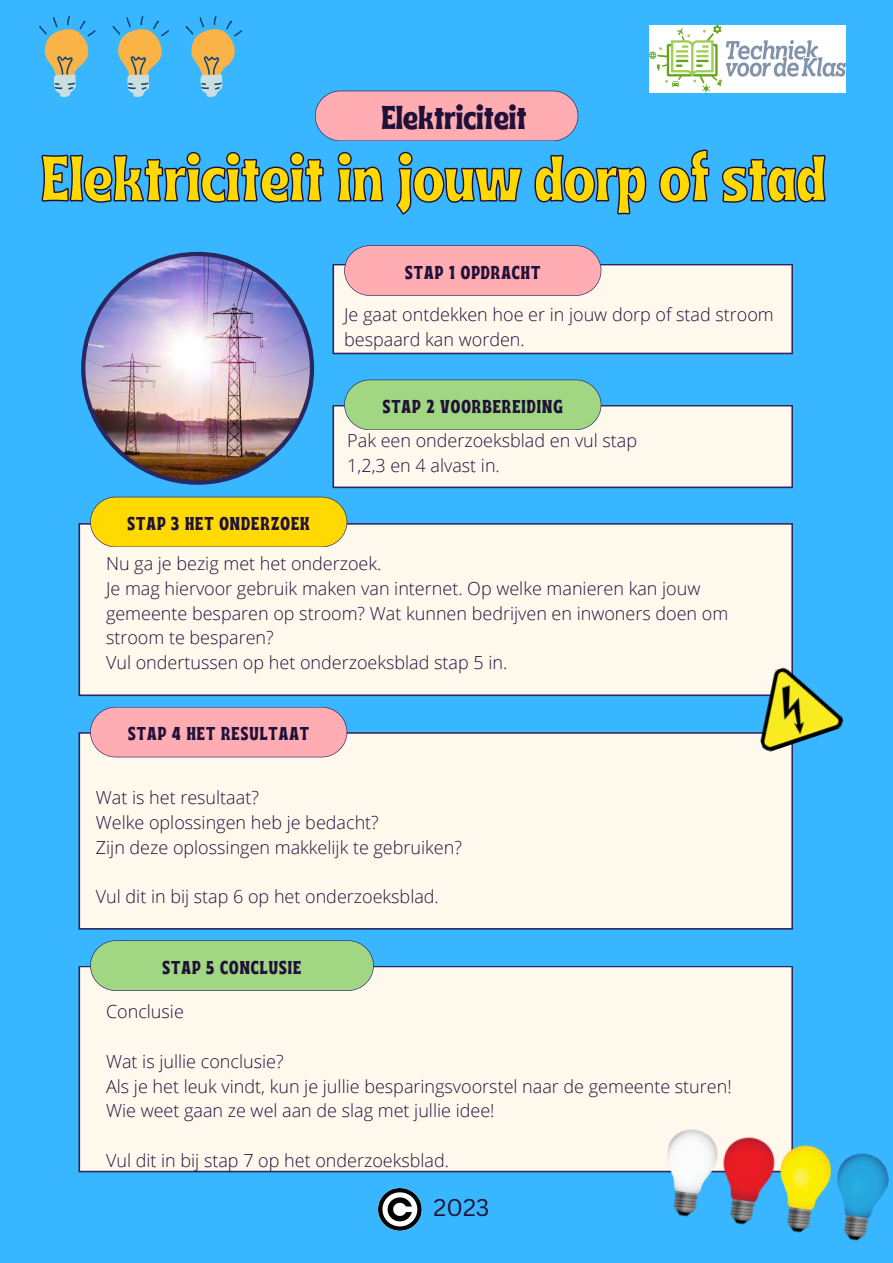
<style>
.page{position:relative;width:893px;height:1263px;background:#38b6ff}
.page>*{position:absolute;margin:0;border:0;box-sizing:border-box;transform-origin:0 0}
.t1{font:64.35px "Ayr Tropika Island Int";color:#ffd900}
.t2{font:33.08px "Ayr Tropika Island Int";color:#201139}
.t3{font:23.55px "Canva Sans";color:#201139}
.t4{font:18.6px "Ayr Tropika Island Int";letter-spacing:.055em;color:#201139}
.t5{font:300 18px/24.8px "Open Sans";color:#201139}
</style>
<div class="page">
<div style="left:78px;top:966px;width:715px;height:206px;background:#fff9ed"></div>
<div style="left:78px;top:732px;width:715px;height:198px;background:#fff9ed"></div>
<div style="left:78px;top:523px;width:715px;height:173px;background:#fff9ed"></div>
<svg style="left:90px;top:497px;width:257px;height:50px;background:#f6d50c"></svg>
<svg style="left:332px;top:245px;width:461px;height:109px;background:#e7dadc"></svg>
<svg style="left:332px;top:380px;width:461px;height:108px;background:#cce3d1"></svg>
<svg style="left:90px;top:707px;width:257px;height:50px;background:#f6abb4"></svg>
<svg style="left:90px;top:940px;width:284px;height:51px;background:#9dd087"></svg>
<img style="left:81px;top:252px;width:233px;height:233px">
<svg style="left:41px;top:149px;width:785px;height:66px"></svg>
<svg style="left:315px;top:91px;width:263px;height:50px;background:#f2a9b4"></svg>
<svg style="left:39px;top:16px;width:57px;height:81px"></svg>
<img style="left:740px;top:655px;width:104px;height:98px">
<img style="left:657px;top:1115px;width:232px;height:126px">
<svg style="left:112px;top:16px;width:57px;height:81px"></svg>
<svg style="left:185px;top:16px;width:57px;height:81px"></svg>
<img style="left:379px;top:1188px;width:43px;height:43px">
<img style="left:649px;top:25px;width:196px;height:68px">
<p class="t2" style="left:381px;top:86px;width:147px">Elektriciteit</p>
<p class="t1" style="left:41px;top:117px;width:786px">Elektriciteit in jouw dorp of stad</p>
<p class="t4" style="left:405px;top:254px;width:137px">STAP 1 OPDRACHT</p>
<p class="t5" style="left:344px;top:302px;width:431px">Je gaat ontdekken hoe er in jouw dorp of stad stroom bespaard kan worden.</p>
<p class="t4" style="left:383px;top:389px;width:182px">STAP 2 VOORBEREIDING</p>
<p class="t4" style="left:128px;top:506px;width:184px">STAP 3 HET ONDERZOEK</p>
<p class="t5" style="left:347px;top:427px;width:291px">Pak een onderzoeksblad en vul stap<br>1,2,3 en 4 alvast in.</p>
<p class="t5" style="left:106px;top:551px;width:277px">Nu ga je bezig met het onderzoek.</p>
<p class="t5" style="left:106px;top:576px;width:624px">Je mag hiervoor gebruik maken van internet. Op welke manieren kan jouw gemeente besparen op stroom? Wat kunnen bedrijven en inwoners doen om stroom te besparen?</p>
<p class="t5" style="left:106px;top:650px;width:403px">Vul ondertussen op het onderzoeksblad stap 5 in.</p>
<p class="t4" style="left:128px;top:716px;width:182px">STAP 4 HET RESULTAAT</p>
<p class="t5" style="left:96px;top:785px;width:165px">Wat is het resultaat?</p>
<p class="t5" style="left:96px;top:810px;width:284px">Welke oplossingen heb je bedacht?</p>
<p class="t5" style="left:96px;top:834px;width:368px">Zijn deze oplossingen makkelijk te gebruiken?</p>
<p class="t5" style="left:96px;top:884px;width:344px">Vul dit in bij stap 6 op het onderzoeksblad.</p>
<p class="t4" style="left:163px;top:949px;width:140px">STAP 5 CONCLUSIE</p>
<p class="t5" style="left:106px;top:999px;width:79px">Conclusie</p>
<p class="t5" style="left:106px;top:1048px;width:179px">Wat is jullie conclusie?</p>
<p class="t5" style="left:106px;top:1073px;width:627px">Als je het leuk vindt, kun je jullie besparingsvoorstel naar de gemeente sturen!<br>Wie weet gaan ze wel aan de slag met jullie idee!</p>
<p class="t5" style="left:106px;top:1147px;width:344px">Vul dit in bij stap 7 op het onderzoeksblad.</p>
<p class="t3" style="left:433px;top:1191px;width:57px">2023</p>
</div>
